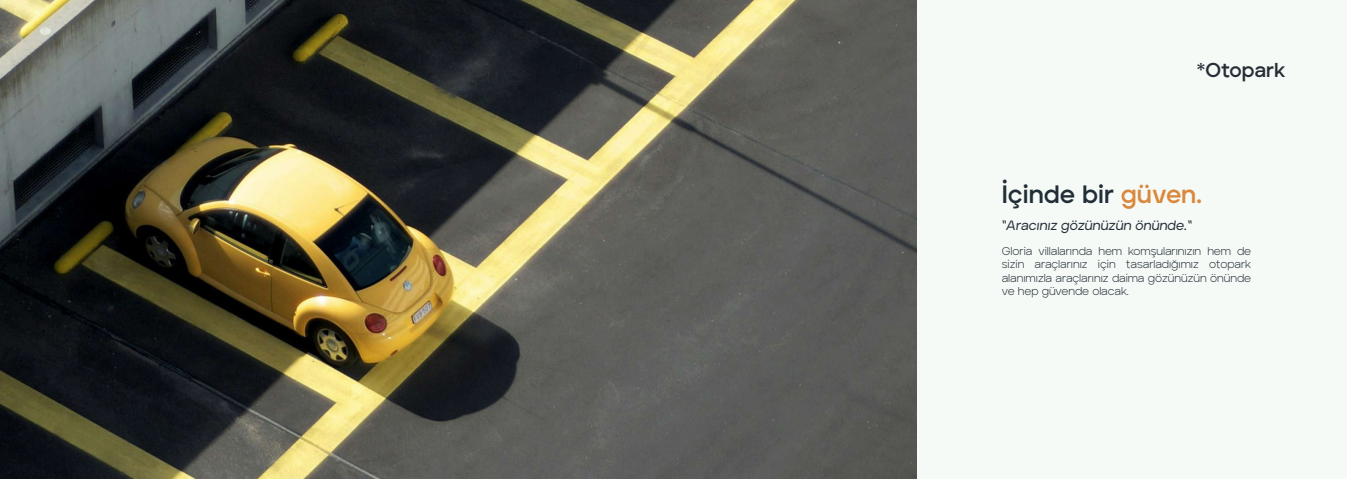
<style>
.page{position:relative;width:1347px;height:479px;background:#fff}
.page>*{position:absolute;margin:0;border:0;box-sizing:border-box;transform-origin:0 0}
.t1{font:700 25px "Aventa";color:#222e37}
.t2{font:700 20px "Aventa";color:#252d36}
.t3{font:italic 500 13.38px "Aventa";color:#222e37}
.t4{font:300 11.25px/13.5px "Aventa";color:#222e37;text-align:justify}
.s1{color:#d9883d}
</style>
<div class="page">
<div style="left:916px;top:0;width:430px;height:478px;background:#f6faf6"></div>
<img style="left:0;top:0;width:916px;height:478px">
<h2 class="t2" style="left:1197px;top:57px;width:90px">*Otopark</h2>
<h1 class="t1" style="left:1001px;top:179px;width:201px">İçinde bir <span class="s1">güven.</span></h1>
<p class="t3" style="left:1001px;top:216px;width:192px">“Aracınız gözünüzün önünde.“</p>
<p class="t4" style="left:1001px;top:243px;width:251px">Gloria villalarında hem komşularınızın hem de sizin araçlarınız için tasarladığımız otopark alanımızla araçlarınız daima gözünüzün önünde ve hep güvende olacak.</p>
</div>
